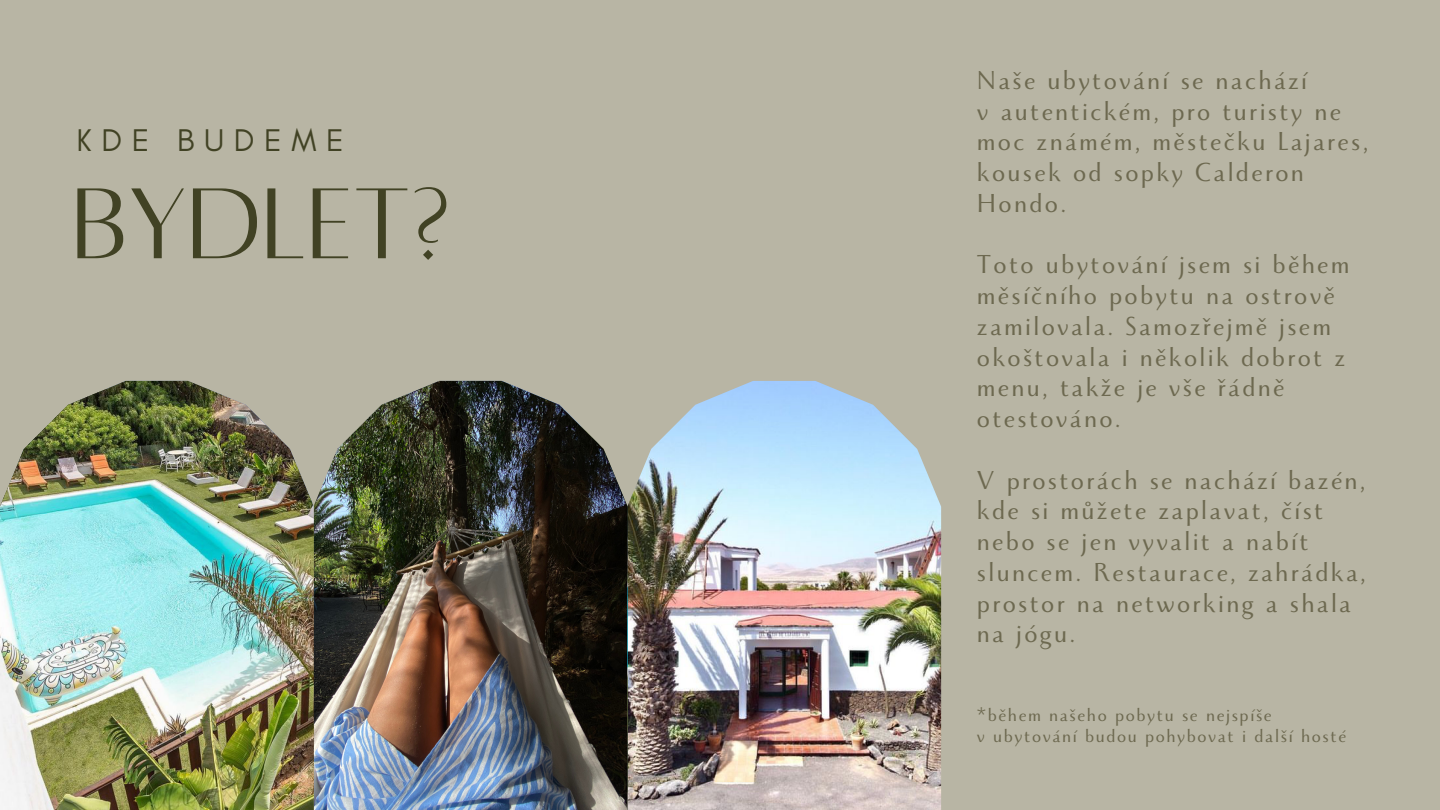
<style>
.page{position:relative;width:1440px;height:810px;background:#b8b5a4}
.page>*{position:absolute;margin:0;border:0;box-sizing:border-box;transform-origin:0 0}
.t1{font:111px "Alta regular";color:#414224}
.t2{font:32px "Glacial Indifference";letter-spacing:.3em;color:#414224}
.t3{font:29px/30.8px "Monterchi";letter-spacing:.08em;color:#6d6950}
.t4{font:20px "Monterchi";letter-spacing:.08em;color:#6d6950}
</style>
<div class="page">
<img style="left:314px;top:381px;width:627px;height:429px">
<img style="left:0;top:381px;width:314px;height:429px">
<h3 class="t2" style="left:77px;top:120px;width:269px">KDE BUDEME</h3>
<h3 class="t1" style="left:72px;top:169px;width:380px">BYDLET?</h3>
<p class="t3" style="left:977px;top:69px;width:393px">Naše ubytování se nachází<br>v autentickém, pro turisty ne moc známém, městečku Lajares, kousek od sopky Calderon<br>Hondo.</p>
<p class="t3" style="left:977px;top:254px;width:374px">Toto ubytování jsem si během měsíčního pobytu na ostrově zamilovala. Samozřejmě jsem okoštovala i několik dobrot z menu, takže je vše řádně otestováno.</p>
<h3 class="t3" style="left:977px;top:469px;width:390px">V prostorách se nachází bazén, kde si můžete zaplavat, číst nebo se jen vyvalit a nabít sluncem. Restaurace, zahrádka, prostor na networking a shala na jógu.</h3>
<p class="t4" style="left:977px;top:705px;width:296px">*během našeho pobytu se nejspíše</p>
<p class="t4" style="left:977px;top:726px;width:371px">v ubytování budou pohybovat i další hosté</p>
</div>
